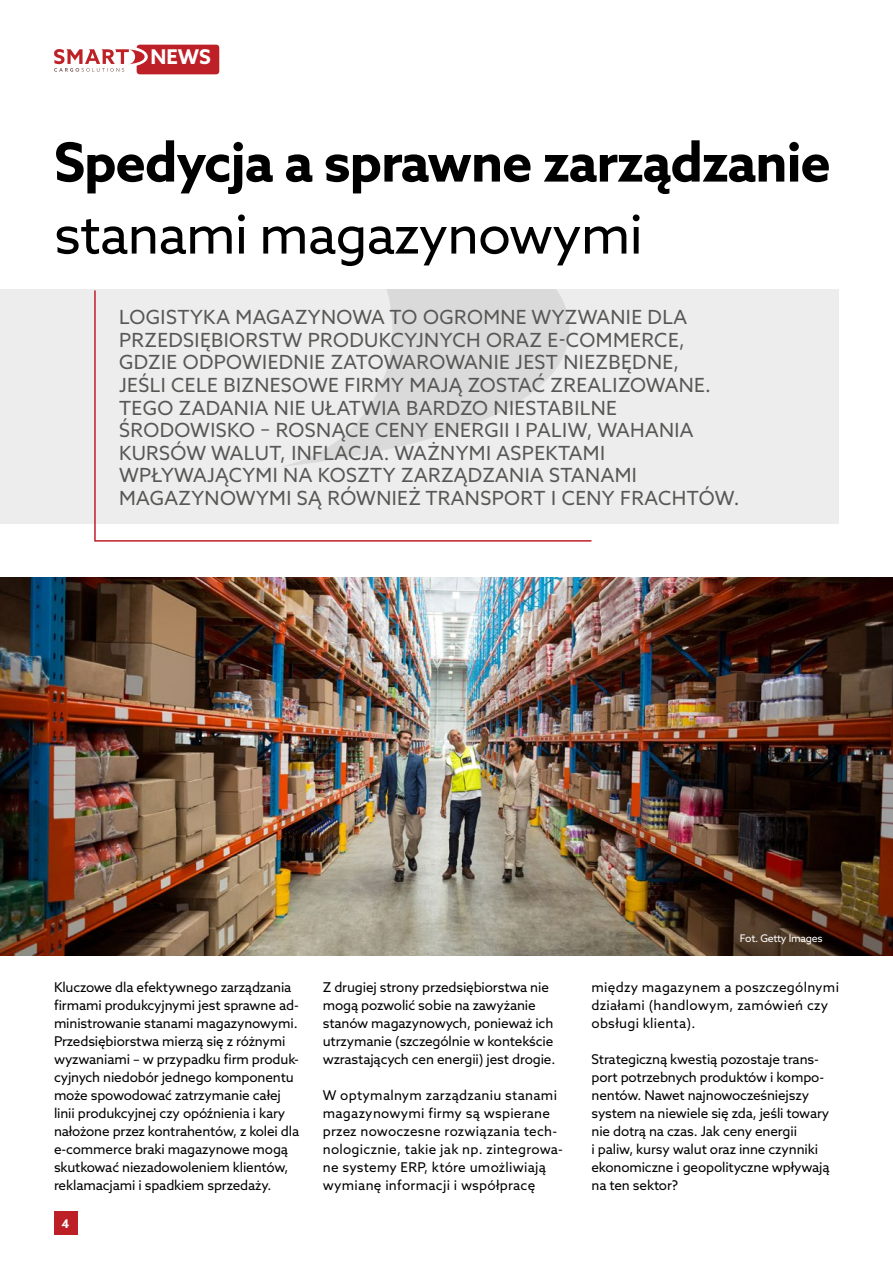
<style>
.page{position:relative;width:893px;height:1263px;background:#fff}
.page>*{position:absolute;margin:0;border:0;box-sizing:border-box;transform-origin:0 0}
.t1{font:700 54px "Azo Sans";letter-spacing:-.02em;color:#000}
.t2{font:54px "Azo Sans";letter-spacing:-.02em;color:#000}
.t3{font:700 20.25px "Azo Sans";color:#fff}
.t4{font:19.5px/22.5px "Azo Sans";letter-spacing:.02em;color:#575756}
.t5{font:13.5px/18px "Azo Sans";letter-spacing:-.01em;color:#000}
.t6{font:13.5px/18px "Azo Sans";letter-spacing:.02em;color:#000}
.t7{font:700 12px "Azo Sans";color:#fff}
.t8{font:10.5px "Azo Sans";letter-spacing:-.025em;color:#fff}
</style>
<div class="page">
<div style="left:0;top:289px;width:839px;height:235px;background:#ededed"></div>
<svg style="left:94px;top:289px;width:498px;height:253px"></svg>
<img style="left:0;top:578px;width:893px;height:378px">
<div style="left:137px;top:45px;width:82px;height:29px;background:#bd2026;border-radius:3px"></div>
<svg style="left:54px;top:45px;width:94px;height:27px"></svg>
<div style="left:54px;top:1212px;width:23px;height:23px;background:#bd1f27"></div>
<h2 class="t3" style="left:150px;top:43px;width:62px">NEWS</h2>
<h1 class="t1" style="left:54px;top:126px;width:778px">Spedycja a sprawne zarządzanie</h1>
<h1 class="t2" style="left:54px;top:199px;width:590px">stanami magazynowymi</h1>
<p class="t4" style="left:119px;top:306px;width:622px">LOGISTYKA MAGAZYNOWA TO OGROMNE WYZWANIE DLA PRZEDSIĘBIORSTW PRODUKCYJNYCH ORAZ E-COMMERCE, GDZIE ODPOWIEDNIE ZATOWAROWANIE JEST NIEZBĘDNE,<br>JEŚLI CELE BIZNESOWE FIRMY MAJĄ ZOSTAĆ ZREALIZOWANE.<br>TEGO ZADANIA NIE UŁATWIA BARDZO NIESTABILNE ŚRODOWISKO – ROSNĄCE CENY ENERGII I PALIW, WAHANIA KURSÓW WALUT, INFLACJA. WAŻNYMI ASPEKTAMI WPŁYWAJĄCYMI NA KOSZTY ZARZĄDZANIA STANAMI MAGAZYNOWYMI SĄ RÓWNIEŻ TRANSPORT I CENY FRACHTÓW.</p>
<p class="t5" style="left:54px;top:978px;width:247px">Kluczowe dla efektywnego zarządzania firmami produkcyjnymi jest sprawne ad&shy;ministrowanie stanami magazynowymi.<br>Przedsiębiorstwa mierzą się z różnymi wyzwaniami – w przypadku firm produk&shy;cyjnych niedobór jednego komponentu może spowodować zatrzymanie całej linii produkcyjnej czy opóźnienia i kary nałożone przez kontrahentów, z kolei dla e-commerce braki magazynowe mogą skutkować niezadowoleniem klientów, reklamacjami i spadkiem sprzedaży.</p>
<p class="t5" style="left:323px;top:978px;width:234px">Z drugiej strony przedsiębiorstwa nie mogą pozwolić sobie na zawyżanie stanów magazynowych, ponieważ ich utrzymanie (szczególnie w kontekście wzrastających cen energii) jest drogie.</p>
<p class="t6" style="left:323px;top:1086px;width:242px">W optymalnym zarządzaniu stanami magazynowymi firmy są wspierane przez nowoczesne rozwiązania tech&shy;nologicznie, takie jak np. zintegrowa&shy;ne systemy ERP, które umożliwiają wymianę informacji i współpracę</p>
<p class="t7" style="left:62px;top:1215px;width:9px">4</p>
<p class="t8" style="left:740px;top:931px;width:84px">Fot. Getty Images</p>
<p class="t6" style="left:591px;top:977px;width:249px">między magazynem a poszczególnymi działami (handlowym, zamówień czy obsługi klienta).</p>
<p class="t5" style="left:591px;top:1049px;width:240px">Strategiczną kwestią pozostaje trans&shy;port potrzebnych produktów i kompo&shy;nentów. Nawet najnowocześniejszy system na niewiele się zda, jeśli towary nie dotrą na czas. Jak ceny energii<br>i paliw, kursy walut oraz inne czynniki ekonomiczne i geopolityczne wpływają na ten sektor?</p>
</div>
